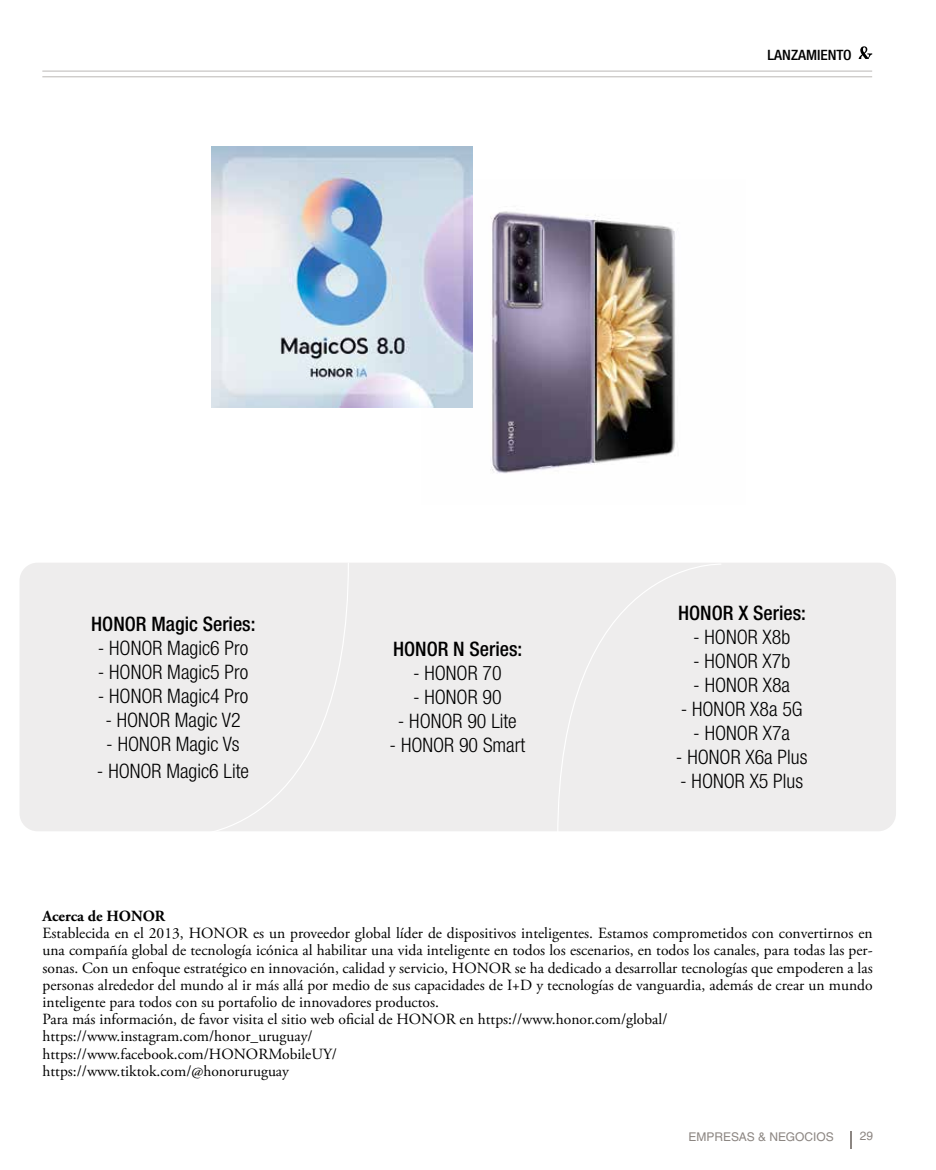
<style>
.page{position:relative;width:936px;height:1170px;background:#fff}
.page>*{position:absolute;margin:0;border:0;box-sizing:border-box;transform-origin:0 0}
.t1{font:300 condensed 19.95px "Helvetica Neue LT Std";color:#000}
.t2{font:500 condensed 19.95px "Helvetica Neue LT Std";color:#000}
.t3{font:15.6px/17.2px "Adobe Garamond Pro";color:#000}
.t4{font:700 15.6px "Adobe Garamond Pro";color:#000}
.t5{font:500 condensed 14.25px "Helvetica Neue";color:#000;scale:1.07 1}
.t6{font:12px "Helvetica LT Std";color:#8c8682}
</style>
<div class="page">
<svg style="left:850px;top:1131px;width:1px;height:17px"></svg>
<img style="left:421px;top:180px;width:254px;height:294px">
<hr style="left:42px;top:71px;width:830px;height:1px;background:#bbb8b6">
<hr style="left:42px;top:77px;width:830px;height:1px;background:#bbb8b6">
<svg style="left:858px;top:46px;width:14px;height:13px"></svg>
<img style="left:211px;top:147px;width:261px;height:260px">
<div style="left:20px;top:562px;width:876px;height:269px;background:#eeeded;border-radius:18px"></div>
<svg style="left:184px;top:562px;width:165px;height:269px"></svg>
<svg style="left:556px;top:562px;width:166px;height:269px"></svg>
<p class="t5" style="left:767px;top:46px;width:80px">LANZAMIENTO</p>
<p class="t2" style="left:91px;top:611px;width:166px">HONOR Magic Series:</p>
<p class="t1" style="left:98px;top:636px;width:152px">- HONOR Magic6 Pro</p>
<p class="t1" style="left:98px;top:660px;width:152px">- HONOR Magic5 Pro</p>
<p class="t1" style="left:98px;top:684px;width:152px">- HONOR Magic4 Pro</p>
<p class="t1" style="left:105px;top:708px;width:137px">- HONOR Magic V2</p>
<p class="t1" style="left:106px;top:732px;width:135px">- HONOR Magic Vs</p>
<p class="t1" style="left:97px;top:759px;width:154px">- HONOR Magic6 Lite</p>
<p class="t2" style="left:393px;top:637px;width:131px">HONOR N Series:</p>
<p class="t1" style="left:413px;top:661px;width:90px">- HONOR 70</p>
<p class="t1" style="left:413px;top:685px;width:90px">- HONOR 90</p>
<p class="t1" style="left:398px;top:709px;width:120px">- HONOR 90 Lite</p>
<p class="t1" style="left:389px;top:733px;width:137px">- HONOR 90 Smart</p>
<p class="t2" style="left:678px;top:601px;width:129px">HONOR X Series:</p>
<p class="t1" style="left:693px;top:625px;width:99px">- HONOR X8b</p>
<p class="t1" style="left:693px;top:649px;width:99px">- HONOR X7b</p>
<p class="t1" style="left:693px;top:673px;width:98px">- HONOR X8a</p>
<p class="t1" style="left:680px;top:697px;width:123px">- HONOR X8a 5G</p>
<p class="t1" style="left:693px;top:721px;width:98px">- HONOR X7a</p>
<p class="t1" style="left:676px;top:745px;width:133px">- HONOR X6a Plus</p>
<p class="t1" style="left:680px;top:769px;width:124px">- HONOR X5 Plus</p>
<p class="t4" style="left:43px;top:906px;width:124px">Acerca de HONOR</p>
<p class="t3" style="left:43px;top:925px;width:831px">Establecida en el 2013, HONOR es un proveedor global líder de dispositivos inteligentes. Estamos comprometidos con convertirnos en una compañía global de tecnología icónica al habilitar una vida inteligente en todos los escenarios, en todos los canales, para todas las per&shy;sonas. Con un enfoque estratégico en innovación, calidad y servicio, HONOR se ha dedicado a desarrollar tecnologías que empoderen a las personas alrededor del mundo al ir más allá por medio de sus capacidades de I+D y tecnologías de vanguardia, además de crear un mundo inteligente para todos con su portafolio de innovadores productos.<br>Para más información, de favor visita el sitio web oficial de HONOR en https://www.honor.com/global/ https://www.instagram.com/honor_uruguay/<br>https://www.facebook.com/HONORMobileUY/<br>https://www.tiktok.com/@honoruruguay</p>
<p class="t6" style="left:688px;top:1129px;width:147px">EMPRESAS &amp; NEGOCIOS</p>
<p class="t6" style="left:859px;top:1129px;width:15px">29</p>
</div>
